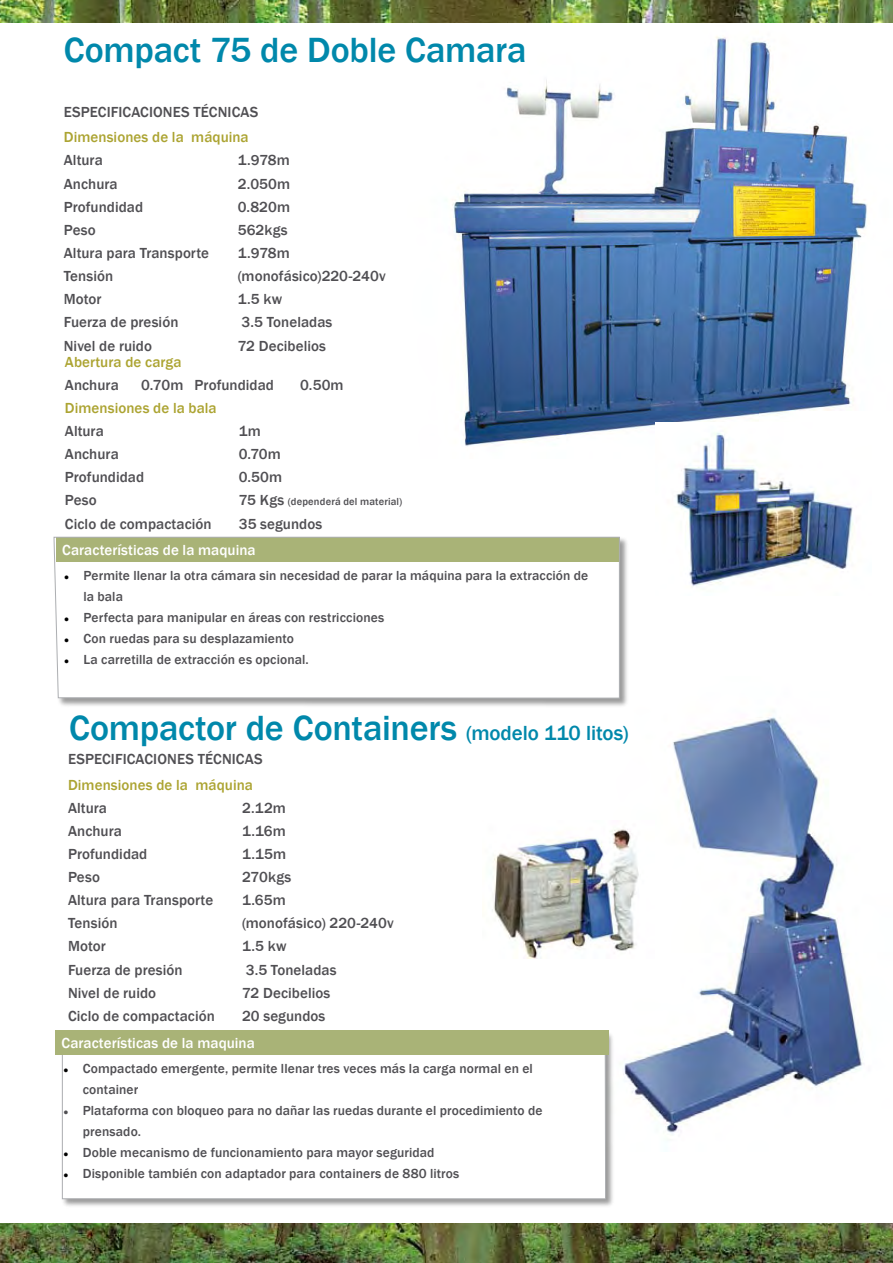
<style>
.page{position:relative;width:893px;height:1263px;background:#fff}
.page>*{position:absolute;margin:0;border:0;box-sizing:border-box;transform-origin:0 0}
.t1{font:500 36px "Franklin Gothic";letter-spacing:-.01em;color:#0088ab}
.t2{font:500 15px "Franklin Gothic";letter-spacing:.005em;color:#504f53}
.t3{font:500 15px "Franklin Gothic";letter-spacing:.005em;color:#aca432}
.t4{font:500 15px "Franklin Gothic";letter-spacing:.005em;color:#fff}
.t5{font:500 13.5px/21px "Franklin Gothic";letter-spacing:.01em;color:#504f53}
.t6{font:500 10.5px "Franklin Gothic";letter-spacing:.015em;color:#504f53}
.s1{font-size:15px}
.s2{color:#000}
.s3{font-size:21px}
</style>
<div class="page">
<img style="left:0;top:0;width:893px;height:23px">
<img style="left:624px;top:716px;width:239px;height:419px">
<img style="left:452px;top:36px;width:415px;height:411px">
<img style="left:656px;top:422px;width:211px;height:164px">
<div style="left:53px;top:535px;width:576px;height:173px;background:#000;opacity:.4"></div>
<svg style="left:53px;top:536px;width:567px;height:163px"></svg>
<div style="left:61px;top:1030px;width:555px;height:179px;background:#000;opacity:.4"></div>
<div style="left:62px;top:1032px;width:544px;height:167px;background:#fff"></div>
<img style="left:492px;top:821px;width:163px;height:138px">
<img style="left:0;top:1224px;width:893px;height:39px">
<div style="left:56px;top:1030px;width:553px;height:25px;background:#a9b377"></div>
<h1 class="t1" style="left:64px;top:28px;width:464px">Compact 75 de Doble Camara</h1>
<p class="t2" style="left:64px;top:103px;width:196px">ESPECIFICACIONES TÉCNICAS</p>
<p class="t3" style="left:64px;top:128px;width:186px">Dimensiones de la máquina</p>
<p class="t2" style="left:64px;top:151px;width:40px">Altura</p>
<p class="t2" style="left:238px;top:151px;width:54px">1.978m</p>
<p class="t2" style="left:64px;top:174px;width:55px">Anchura</p>
<p class="t2" style="left:238px;top:174px;width:54px">2.050m</p>
<p class="t2" style="left:64px;top:197px;width:81px">Profundidad</p>
<p class="t2" style="left:238px;top:197px;width:54px">0.820m</p>
<p class="t2" style="left:64px;top:221px;width:33px">Peso</p>
<p class="t2" style="left:238px;top:221px;width:51px">562kgs</p>
<p class="t2" style="left:64px;top:244px;width:147px">Altura para Transporte</p>
<p class="t2" style="left:238px;top:244px;width:54px">1.978m</p>
<p class="t2" style="left:64px;top:267px;width:51px">Tensión</p>
<p class="t2" style="left:238px;top:267px;width:150px">(monofásico)220-240v</p>
<p class="t2" style="left:64px;top:290px;width:39px">Motor</p>
<p class="t2" style="left:238px;top:290px;width:46px">1.5 kw</p>
<p class="t2" style="left:64px;top:313px;width:116px">Fuerza de presión</p>
<p class="t2" style="left:242px;top:313px;width:92px">3.5 Toneladas</p>
<p class="t2" style="left:64px;top:336px;width:90px">Nivel de ruido</p>
<p class="t2" style="left:238px;top:336px;width:90px">72 Decibelios</p>
<p class="t3" style="left:65px;top:352px;width:118px">Abertura de carga</p>
<p class="t2" style="left:65px;top:375px;width:55px">Anchura</p>
<p class="t2" style="left:141px;top:375px;width:134px">0.70m Profundidad</p>
<p class="t2" style="left:300px;top:375px;width:45px">0.50m</p>
<p class="t3" style="left:65px;top:399px;width:153px">Dimensiones de la bala</p>
<p class="t2" style="left:65px;top:422px;width:41px">Altura</p>
<p class="t2" style="left:239px;top:422px;width:23px">1m</p>
<p class="t2" style="left:65px;top:445px;width:55px">Anchura</p>
<p class="t2" style="left:239px;top:445px;width:44px">0.70m</p>
<p class="t2" style="left:65px;top:468px;width:81px">Profundidad</p>
<p class="t2" style="left:239px;top:468px;width:45px">0.50m</p>
<p class="t2" style="left:65px;top:491px;width:33px">Peso</p>
<p class="t6" style="left:239px;top:495px;width:165px"><span class="s1">75 Kgs</span> (dependerá del material)</p>
<p class="t2" style="left:65px;top:514px;width:148px">Ciclo de compactación</p>
<p class="t2" style="left:239px;top:514px;width:85px">35 segundos</p>
<p class="t4" style="left:62px;top:541px;width:195px">Características de la maquina</p>
<p class="t5" style="left:83px;top:565px;width:506px;text-indent:-21px"><span class="s2">•</span> Permite llenar la otra cámara sin necesidad de parar la máquina para la extracción de la bala</p>
<p class="t5" style="left:62px;top:607px;width:324px"><span class="s2">•</span> Perfecta para manipular en áreas con restricciones</p>
<p class="t5" style="left:62px;top:628px;width:233px"><span class="s2">•</span> Con ruedas para su desplazamiento</p>
<p class="t5" style="left:62px;top:649px;width:248px"><span class="s2">•</span> La carretilla de extracción es opcional.</p>
<h1 class="t1" style="left:69px;top:705px;width:561px">Compactor de Containers <span class="s3">(modelo 110 litos)</span></h1>
<p class="t2" style="left:68px;top:750px;width:196px">ESPECIFICACIONES TÉCNICAS</p>
<p class="t3" style="left:68px;top:775px;width:186px">Dimensiones de la máquina</p>
<p class="t2" style="left:68px;top:798px;width:40px">Altura</p>
<p class="t2" style="left:242px;top:798px;width:45px">2.12m</p>
<p class="t2" style="left:68px;top:821px;width:55px">Anchura</p>
<p class="t2" style="left:242px;top:821px;width:45px">1.16m</p>
<p class="t2" style="left:68px;top:845px;width:81px">Profundidad</p>
<p class="t2" style="left:242px;top:845px;width:46px">1.15m</p>
<p class="t2" style="left:68px;top:868px;width:33px">Peso</p>
<p class="t2" style="left:242px;top:868px;width:51px">270kgs</p>
<p class="t2" style="left:68px;top:891px;width:147px">Altura para Transporte</p>
<p class="t2" style="left:242px;top:891px;width:45px">1.65m</p>
<p class="t2" style="left:68px;top:914px;width:51px">Tensión</p>
<p class="t2" style="left:242px;top:914px;width:153px">(monofásico) 220-240v</p>
<p class="t2" style="left:68px;top:937px;width:39px">Motor</p>
<p class="t2" style="left:242px;top:937px;width:46px">1.5 kw</p>
<p class="t2" style="left:68px;top:960px;width:116px">Fuerza de presión</p>
<p class="t2" style="left:246px;top:960px;width:92px">3.5 Toneladas</p>
<p class="t2" style="left:68px;top:983px;width:90px">Nivel de ruido</p>
<p class="t2" style="left:242px;top:983px;width:90px">72 Decibelios</p>
<p class="t2" style="left:68px;top:1006px;width:148px">Ciclo de compactación</p>
<p class="t2" style="left:242px;top:1006px;width:85px">20 segundos</p>
<p class="t4" style="left:62px;top:1034px;width:195px">Características de la maquina</p>
<p class="t5" style="left:83px;top:1058px;width:452px;text-indent:-21px"><span class="s2">•</span> Compactado emergente, permite llenar tres veces más la carga normal en el container</p>
<p class="t5" style="left:83px;top:1100px;width:461px;text-indent:-21px">• Plataforma con bloqueo para no dañar las ruedas durante el procedimiento de prensado.</p>
<p class="t5" style="left:62px;top:1142px;width:375px"><span class="s2">•</span> Doble mecanismo de funcionamiento para mayor seguridad</p>
<p class="t5" style="left:62px;top:1163px;width:399px"><span class="s2">•</span> Disponible también con adaptador para containers de 880 litros</p>
</div>
